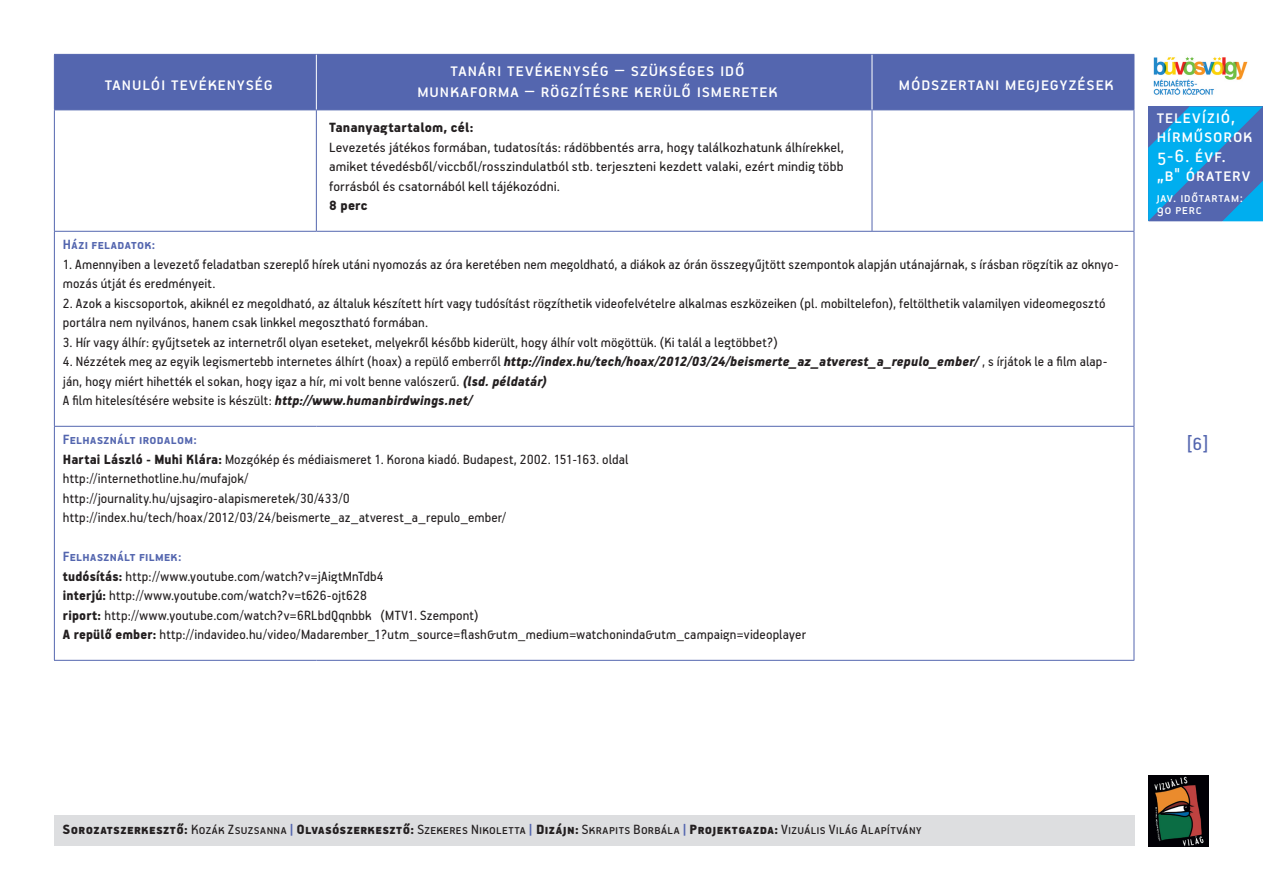
<style>
.page{position:relative;width:1263px;height:893px;background:#fff}
.page>*{position:absolute;margin:0;border:0;box-sizing:border-box;transform-origin:0 0}
.t1{font:21px/19.5px "PF Handbook Pro";letter-spacing:.045em;color:#fff}
.t2{font:21px "PF Handbook Pro";color:#5466af}
.t3{font:15px/19.5px "PF Handbook Pro";letter-spacing:.01em;color:#231f20;scale:.96 1}
.t4{font:15px/19.5px "PF Handbook Pro";letter-spacing:.01em;color:#231f20;text-align:justify}
.t5{font:700 15px "PF Handbook Pro";letter-spacing:.03em;color:#5466af}
.t6{font:900 15px "PF Handbook Pro";letter-spacing:.01em;color:#231f20}
.t7{font:15px/12px "PF Handbook Pro";letter-spacing:.055em;color:#fff}
.s1{font-weight:900;font-style:italic}
.s2{font-weight:900}
.s3{font-weight:900;color:#5466af}
</style>
<div class="page">
<img style="left:1153px;top:57px;width:95px;height:38px">
<svg style="left:1148px;top:107px;width:115px;height:114px;background:#2b89ce"></svg>
<div style="left:55px;top:55px;width:1078px;height:55px;background:#5466af"></div>
<hr style="left:54px;top:54px;width:262px;height:1px;background:#5466af">
<hr style="left:316px;top:54px;width:556px;height:1px;background:#5466af">
<hr style="left:872px;top:54px;width:262px;height:1px;background:#5466af">
<hr style="left:54px;top:110px;width:262px;height:1px;background:#5466af">
<hr style="left:54px;top:110px;width:1px;height:121px;background:#5466af">
<hr style="left:316px;top:110px;width:556px;height:1px;background:#5466af">
<hr style="left:316px;top:110px;width:1px;height:121px;background:#5466af">
<hr style="left:872px;top:110px;width:262px;height:1px;background:#5466af">
<hr style="left:872px;top:110px;width:1px;height:121px;background:#5466af">
<hr style="left:1133px;top:110px;width:1px;height:121px;background:#5466af">
<hr style="left:54px;top:231px;width:262px;height:1px;background:#5466af">
<hr style="left:54px;top:232px;width:1px;height:194px;background:#5466af">
<hr style="left:316px;top:231px;width:556px;height:1px;background:#5466af">
<hr style="left:872px;top:231px;width:262px;height:1px;background:#5466af">
<hr style="left:1133px;top:232px;width:1px;height:194px;background:#5466af">
<hr style="left:54px;top:426px;width:262px;height:1px;background:#5466af">
<hr style="left:54px;top:427px;width:1px;height:233px;background:#5466af">
<hr style="left:316px;top:426px;width:556px;height:1px;background:#5466af">
<hr style="left:872px;top:426px;width:262px;height:1px;background:#5466af">
<hr style="left:1133px;top:427px;width:1px;height:233px;background:#5466af">
<hr style="left:54px;top:660px;width:262px;height:1px;background:#5466af">
<hr style="left:316px;top:660px;width:556px;height:1px;background:#5466af">
<hr style="left:872px;top:660px;width:262px;height:1px;background:#5466af">
<hr style="left:316px;top:55px;width:1px;height:55px;background:#fff">
<hr style="left:872px;top:55px;width:1px;height:55px;background:#fff">
<hr style="left:54px;top:55px;width:1px;height:55px;background:#5466af">
<hr style="left:1133px;top:55px;width:1px;height:55px;background:#5466af">
<div style="left:54px;top:815px;width:1080px;height:30px;background:#dddee0"></div>
<img style="left:1148px;top:776px;width:61px;height:71px">
<p class="t1" style="left:105px;top:73px;width:170px">tanulói tevékenység</p>
<p class="t1" style="left:451px;top:59px;width:295px">tanári tevékenység – szükséges idő</p>
<p class="t1" style="left:417px;top:80px;width:362px">munkaforma – rögzítésre kerülő ismeretek</p>
<p class="t1" style="left:899px;top:73px;width:216px">módszertani megjegyzések</p>
<p class="t6" style="left:329px;top:118px;width:146px">Tananyagtartalom, cél:</p>
<p class="t4" style="left:329px;top:137px;width:516px">Levezetés játékos formában, tudatosítás: rádöbbentés arra, hogy találkozhatunk álhírekkel, amiket tévedésből/viccből/rosszindulatból stb. terjeszteni kezdett valaki, ezért mindig több forrásból és csatornából kell tájékozódni.</p>
<p class="t6" style="left:329px;top:196px;width:40px">8 perc</p>
<p class="t5" style="left:63px;top:235px;width:94px">Házi feladatok:</p>
<p class="t3" style="left:63px;top:254px;width:1101px">1. Amennyiben a levezető feladatban szereplő hírek utáni nyomozás az óra keretében nem megoldható, a diákok az órán összegyűjtött szempontok alapján utánajárnak, s írásban rögzítik az oknyo&shy;mozás útját és eredményeit.</p>
<p class="t3" style="left:63px;top:293px;width:1087px">2. Azok a kiscsoportok, akiknél ez megoldható, az általuk készített hírt vagy tudósítást rögzíthetik videofelvételre alkalmas eszközeiken (pl. mobiltelefon), feltölthetik valamilyen videomegosztó portálra nem nyilvános, hanem csak linkkel megosztható formában.</p>
<p class="t3" style="left:63px;top:332px;width:746px">3. Hír vagy álhír: gyűjtsetek az internetről olyan eseteket, melyekről később kiderült, hogy álhír volt mögöttük. (Ki talál a legtöbbet?)</p>
<p class="t3" style="left:63px;top:351px;width:1090px">4. Nézzétek meg az egyik legismertebb internetes álhírt (hoax) a repülő emberről <span class="s1">http://index.hu/tech/hoax/2012/03/24/beismerte_az_atverest_a_repulo_ember/</span> , s írjátok le a film alap&shy;ján, hogy miért hihették el sokan, hogy igaz a hír, mi volt benne valószerű. <span class="s1">(lsd. példatár)</span></p>
<p class="t3" style="left:63px;top:390px;width:428px">A film hitelesítésére website is készült: <span class="s1">http://www.humanbirdwings.net/</span></p>
<p class="t5" style="left:63px;top:430px;width:135px">Felhasznált irodalom:</p>
<p class="t3" style="left:63px;top:449px;width:590px"><span class="s2">Hartai László - Muhi Klára:</span> Mozgókép és médiaismeret 1. Korona kiadó. Budapest, 2002. 151-163. oldal</p>
<p class="t3" style="left:63px;top:468px;width:195px">http://internethotline.hu/mufajok/</p>
<p class="t3" style="left:63px;top:488px;width:300px">http://journality.hu/ujsagiro-alapismeretek/30/433/0</p>
<p class="t3" style="left:63px;top:507px;width:463px">http://index.hu/tech/hoax/2012/03/24/beismerte_az_atverest_a_repulo_ember/</p>
<p class="t5" style="left:63px;top:547px;width:120px">Felhasznált filmek:</p>
<p class="t3" style="left:63px;top:566px;width:336px"><span class="s2">tudósítás:</span> http://www.youtube.com/watch?v=jAigtMnTdb4</p>
<p class="t3" style="left:63px;top:585px;width:318px"><span class="s2">interjú:</span> http://www.youtube.com/watch?v=t626-ojt628</p>
<p class="t3" style="left:63px;top:605px;width:434px"><span class="s2">riport:</span> http://www.youtube.com/watch?v=6RLbdQqnbbk (MTV1. Szempont)</p>
<p class="t3" style="left:63px;top:624px;width:775px"><span class="s2">A repülő ember:</span> http://indavideo.hu/video/Madarember_1?utm_source=flash&amp;utm_medium=watchoninda&amp;utm_campaign=videoplayer</p>
<h1 class="t1" style="left:1157px;top:106px;width:97px">televízió, hírműsorok<br>5-6. évf. „b" óraterv</h1>
<p class="t7" style="left:1157px;top:191px;width:88px">jav. időtartam:<br>90 perc</p>
<p class="t2" style="left:1186px;top:431px;width:24px">[6]</p>
<p class="t4" style="left:63px;top:819px;width:860px"><span class="s2">Sorozatszerkesztő:</span> Kozák Zsuzsanna <span class="s3">|</span> <span class="s2">Olvasószerkesztő:</span> Szekeres Nikoletta <span class="s3">|</span> <span class="s2">Dizájn:</span> Skrapits Borbála <span class="s3">|</span> <span class="s2">Projektgazda:</span> Vizuális Világ Alapítvány</p>
</div>
